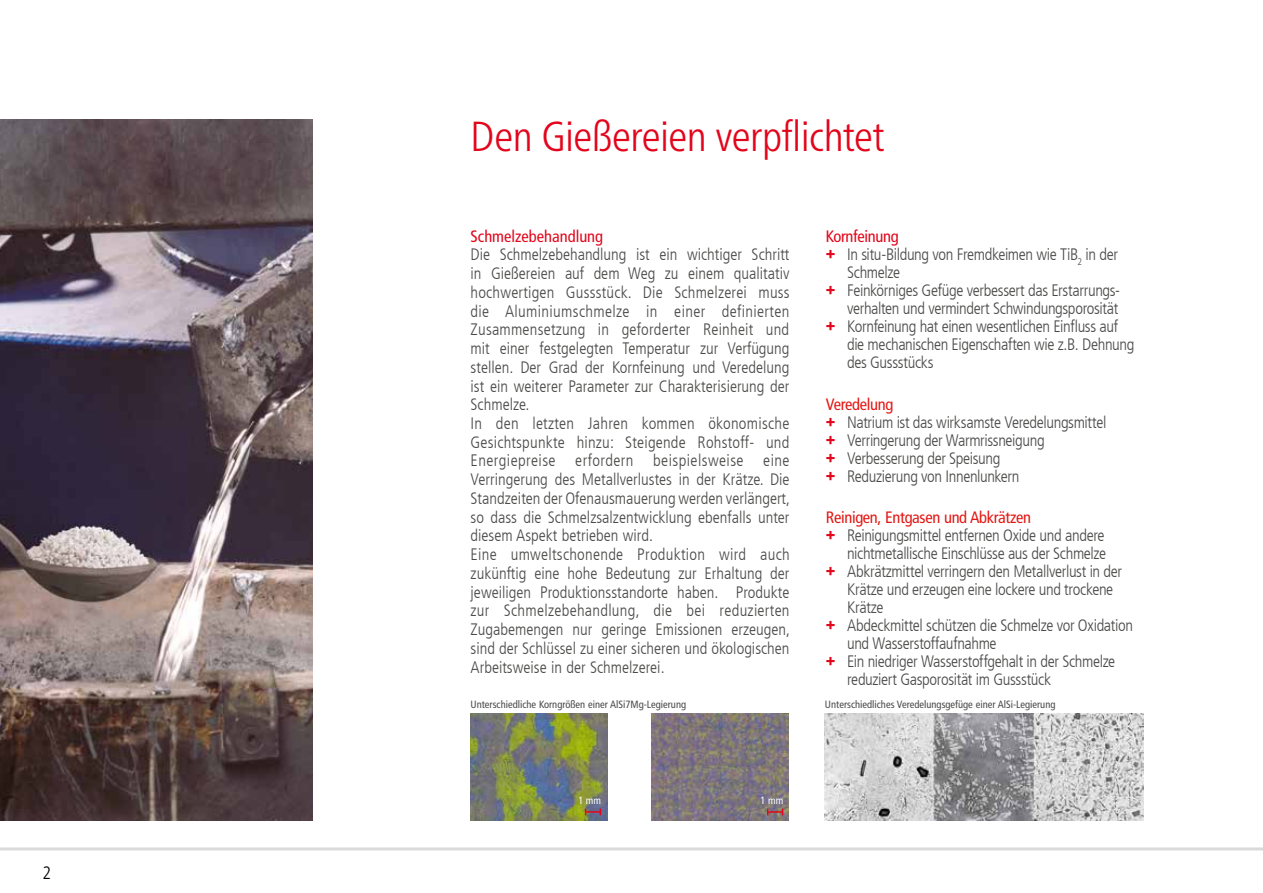
<style>
.page{position:relative;width:1263px;height:893px;background:#fff}
.page>*{position:absolute;margin:0;border:0;box-sizing:border-box;transform-origin:0 0}
.t1{font:300 condensed 42px "Frutiger Neue LTW1 G";letter-spacing:-.015em;color:#e3051b}
.t2{font:300 condensed 18px "Frutiger LT";color:#000}
.t3{font:300 condensed 16.5px/18.8px "Frutiger LT";color:#4a4a49}
.t4{font:300 condensed 16.5px/18px "Frutiger LT";letter-spacing:-.025em;color:#4a4a49}
.t5{font:300 condensed 16.5px "Frutiger LT";letter-spacing:-.02em;color:#4a4a49}
.t6{font:condensed 16.5px "Frutiger LT";letter-spacing:-.02em;color:#e31815}
.t7{font:condensed 16.5px "Frutiger LT";color:#e3051a}
.t8{font:condensed 16.5px "Frutiger LT";letter-spacing:-.02em;color:#e3051a}
.t9{font:condensed 10.5px "Frutiger LT";color:#4a4a49}
.t10{font:condensed 10.5px "Frutiger LT";color:#fff}
.s1{font-family:"Arial";font-weight:700;font-stretch:normal;color:#e3051a}
.s2{font-weight:400;color:#e31815}
</style>
<div class="page">
<hr style="left:0;top:847px;width:1263px;height:3px;background:#dadada">
<img style="left:0;top:119px;width:313px;height:702px">
<img style="left:825px;top:713px;width:319px;height:108px">
<img style="left:652px;top:713px;width:137px;height:108px">
<img style="left:471px;top:713px;width:137px;height:108px">
<svg style="left:585px;top:808px;width:16px;height:7px"></svg>
<svg style="left:767px;top:809px;width:16px;height:6px"></svg>
<p class="t2" style="left:43px;top:862px;width:10px">2</p>
<h1 class="t1" style="left:471px;top:112px;width:415px">Den Gießereien verpflichtet</h1>
<p class="t7" style="left:471px;top:226px;width:134px">Schmelzebehandlung</p>
<p class="t3" style="left:471px;top:245px;width:321px">Die Schmelzebehandlung ist ein wichtiger Schritt in Gießereien auf dem Weg zu einem qualitativ hochwertigen Gussstück. Die Schmelzerei muss die Aluminiumschmelze in einer definierten Zusammensetzung in geforderter Reinheit und mit einer festgelegten Temperatur zur Verfügung stellen. Der Grad der Kornfeinung und Veredelung ist ein weiterer Parameter zur Charakterisierung der Schmelze.<br>In den letzten Jahren kommen ökonomische Gesichtspunkte hinzu: Steigende Rohstoff- und Energiepreise erfordern beispielsweise eine Verringerung des Metallverlustes in der Krätze. Die Standzeiten der Ofenausmauerung werden verlängert, so dass die Schmelzsalzentwicklung ebenfalls unter diesem Aspekt betrieben wird.<br>Eine umweltschonende Produktion wird auch zukünftig eine hohe Bedeutung zur Erhaltung der jeweiligen Produktionsstandorte haben. Produkte zur Schmelzebehandlung, die bei reduzierten Zugabemengen nur geringe Emissionen erzeugen, sind der Schlüssel zu einer sicheren und ökologischen Arbeitsweise in der Schmelzerei.</p>
<p class="t8" style="left:826px;top:226px;width:74px">Kornfeinung</p>
<p class="t4" style="left:826px;top:245px;width:294px"><span class="s1">+</span> In situ-Bildung von Fremdkeimen wie TiB<sub>2</sub> in der</p>
<p class="t4" style="left:847px;top:263px;width:54px">Schmelze</p>
<p class="t5" style="left:826px;top:280px;width:296px"><span class="s1">+</span> Feinkörniges Gefüge verbessert das Erstarrungs-</p>
<p class="t4" style="left:847px;top:299px;width:273px">verhalten und vermindert Schwindungsporosität</p>
<p class="t4" style="left:826px;top:317px;width:294px"><span class="s1">+</span> Kornfeinung hat einen wesentlichen Einfluss auf</p>
<p class="t4" style="left:847px;top:335px;width:289px">die mechanischen Eigenschaften wie z.B. Dehnung</p>
<p class="t5" style="left:847px;top:352px;width:88px">des Gussstücks</p>
<p class="t4" style="left:826px;top:396px;width:282px"><span class="s2">Veredelung<br></span><span class="s1">+</span> Natrium ist das wirksamste Veredelungsmittel <span class="s1">+</span> Verringerung der Warmrissneigung<br><span class="s1">+</span> Verbesserung der Speisung<br><span class="s1">+</span> Reduzierung von Innenlunkern</p>
<p class="t6" style="left:826px;top:507px;width:207px">Reinigen, Entgasen und Abkrätzen</p>
<p class="t4" style="left:826px;top:526px;width:280px"><span class="s1">+</span> Reinigungsmittel entfernen Oxide und andere</p>
<p class="t4" style="left:847px;top:544px;width:261px">nichtmetallische Einschlüsse aus der Schmelze</p>
<p class="t5" style="left:826px;top:562px;width:298px"><span class="s1">+</span> Abkrätzmittel verringern den Metallverlust in der</p>
<p class="t4" style="left:847px;top:580px;width:268px">Krätze und erzeugen eine lockere und trockene</p>
<p class="t3" style="left:847px;top:598px;width:38px">Krätze</p>
<p class="t5" style="left:826px;top:616px;width:309px"><span class="s1">+</span> Abdeckmittel schützen die Schmelze vor Oxidation</p>
<p class="t4" style="left:847px;top:634px;width:151px">und Wasserstoffaufnahme</p>
<p class="t4" style="left:826px;top:652px;width:291px"><span class="s1">+</span> Ein niedriger Wasserstoffgehalt in der Schmelze</p>
<p class="t4" style="left:847px;top:670px;width:205px">reduziert Gasporosität im Gussstück</p>
<p class="t9" style="left:471px;top:698px;width:217px">Unterschiedliche Korngrößen einer AlSi7Mg-Legierung</p>
<p class="t9" style="left:825px;top:698px;width:232px">Unterschiedliches Veredelungsgefüge einer AlSi-Legierung</p>
<p class="t10" style="left:578px;top:795px;width:24px">1 mm</p>
<p class="t10" style="left:760px;top:795px;width:24px">1 mm</p>
</div>
